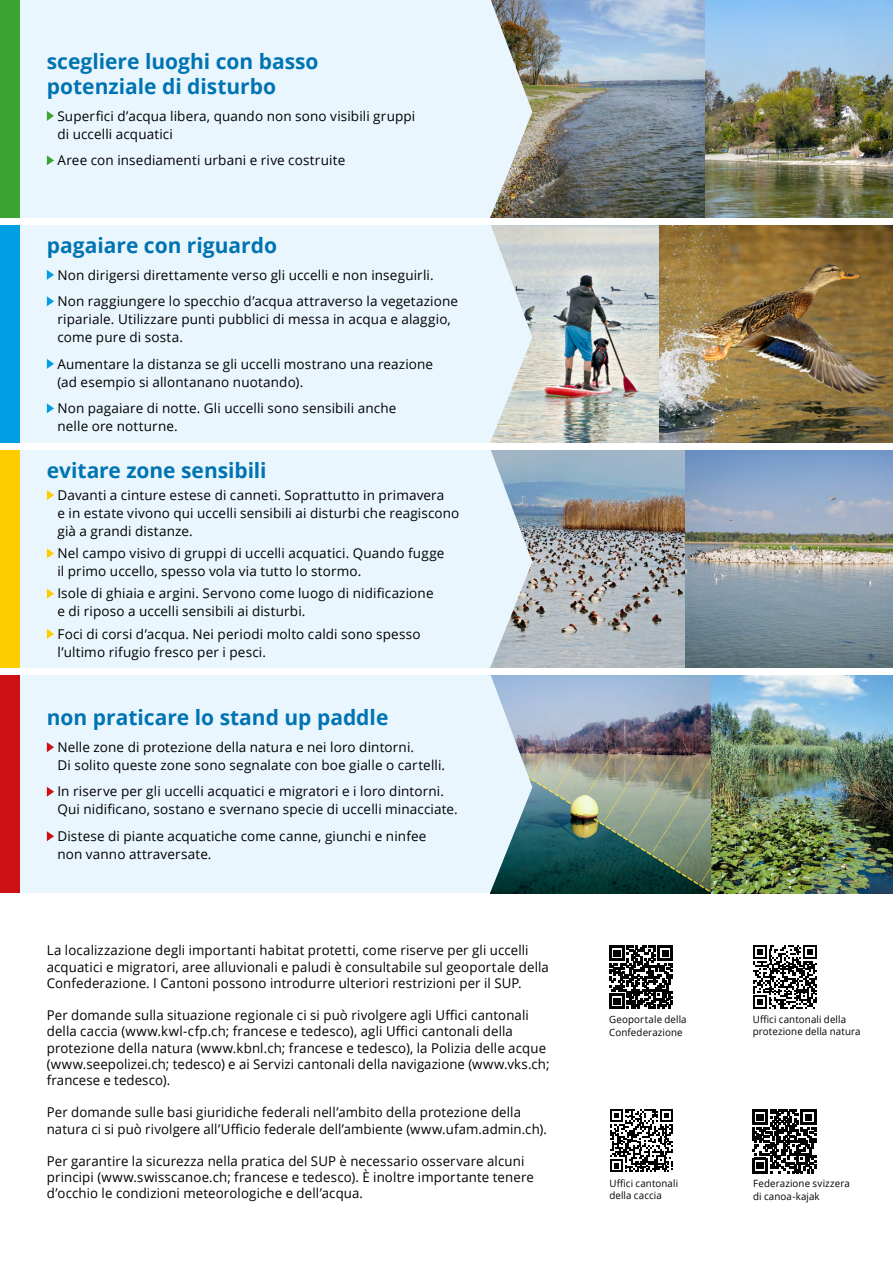
<style>
.page{position:relative;width:893px;height:1263px;background:#fff}
.page>*{position:absolute;margin:0;border:0;box-sizing:border-box;transform-origin:0 0}
.t1{font:700 21px/25.2px "Open Sans";color:#0074b2}
.t2{font:13.5px/18px "Open Sans";letter-spacing:.01em;color:#000}
.t3{font:10.05px/12.5px "Open Sans";letter-spacing:.01em;color:#000}
</style>
<div class="page">
<div style="left:0;top:0;width:893px;height:218px;background:#eaf6fe"></div>
<img style="left:532px;top:0;width:174px;height:218px">
<img style="left:706px;top:0;width:187px;height:218px">
<img style="left:490px;top:0;width:42px;height:218px">
<div style="left:0;top:0;width:19px;height:218px;background:#3ca432"></div>
<div style="left:0;top:225px;width:893px;height:218px;background:#eaf6fe"></div>
<img style="left:532px;top:225px;width:127px;height:218px">
<img style="left:659px;top:225px;width:234px;height:218px">
<svg style="left:490px;top:225px;width:42px;height:218px"></svg>
<div style="left:0;top:225px;width:19px;height:218px;background:#009ee3"></div>
<div style="left:0;top:450px;width:893px;height:218px;background:#eaf6fe"></div>
<img style="left:685px;top:450px;width:208px;height:218px">
<img style="left:532px;top:450px;width:153px;height:218px">
<svg style="left:490px;top:450px;width:42px;height:218px"></svg>
<div style="left:0;top:450px;width:19px;height:218px;background:#fc0"></div>
<div style="left:0;top:675px;width:893px;height:218px;background:#eaf6fe"></div>
<img style="left:532px;top:675px;width:179px;height:218px">
<img style="left:711px;top:675px;width:182px;height:218px">
<svg style="left:490px;top:675px;width:42px;height:218px"></svg>
<div style="left:0;top:675px;width:19px;height:218px;background:#cd1013"></div>
<svg style="left:47px;top:111px;width:7px;height:10px"></svg>
<svg style="left:47px;top:155px;width:7px;height:10px"></svg>
<svg style="left:47px;top:270px;width:7px;height:10px"></svg>
<svg style="left:47px;top:296px;width:7px;height:10px"></svg>
<svg style="left:47px;top:359px;width:7px;height:10px"></svg>
<svg style="left:47px;top:403px;width:7px;height:10px"></svg>
<svg style="left:47px;top:490px;width:7px;height:10px"></svg>
<svg style="left:47px;top:548px;width:7px;height:10px"></svg>
<svg style="left:47px;top:589px;width:7px;height:10px"></svg>
<svg style="left:47px;top:629px;width:7px;height:10px"></svg>
<svg style="left:47px;top:742px;width:7px;height:10px"></svg>
<svg style="left:47px;top:787px;width:7px;height:10px"></svg>
<svg style="left:47px;top:831px;width:7px;height:10px"></svg>
<svg style="left:753px;top:945px;width:64px;height:64px"></svg>
<svg style="left:752px;top:1109px;width:64px;height:64px"></svg>
<svg style="left:610px;top:1109px;width:63px;height:63px"></svg>
<svg style="left:609px;top:945px;width:64px;height:64px"></svg>
<h1 class="t1" style="left:47px;top:48px;width:273px">scegliere luoghi con basso potenziale di disturbo</h1>
<p class="t2" style="left:57px;top:106px;width:359px">Superfici d’acqua libera, quando non sono visibili gruppi di uccelli acquatici</p>
<p class="t2" style="left:57px;top:151px;width:289px">Aree con insediamenti urbani e rive costruite</p>
<h1 class="t1" style="left:47px;top:232px;width:232px">pagaiare con riguardo</h1>
<p class="t2" style="left:57px;top:261px;width:402px;line-height:26.5px">Non dirigersi direttamente verso gli uccelli e non inseguirli.<br>Non raggiungere lo specchio d’acqua attraverso la vegetazione</p>
<p class="t2" style="left:57px;top:310px;width:395px">ripariale. Utilizzare punti pubblici di messa in acqua e alaggio, come pure di sosta.</p>
<p class="t2" style="left:57px;top:354px;width:377px">Aumentare la distanza se gli uccelli mostrano una reazione (ad esempio si allontanano nuotando).</p>
<p class="t2" style="left:57px;top:399px;width:340px">Non pagaiare di notte. Gli uccelli sono sensibili anche nelle ore notturne.</p>
<h1 class="t1" style="left:47px;top:457px;width:221px">evitare zone sensibili</h1>
<p class="t2" style="left:57px;top:486px;width:404px">Davanti a cinture estese di canneti. Soprattutto in primavera<br>e in estate vivono qui uccelli sensibili ai disturbi che reagiscono già a grandi distanze.</p>
<p class="t2" style="left:57px;top:544px;width:388px">Nel campo visivo di gruppi di uccelli acquatici. Quando fugge il primo uccello, spesso vola via tutto lo stormo.</p>
<p class="t2" style="left:57px;top:584px;width:378px">Isole di ghiaia e argini. Servono come luogo di nidificazione e di riposo a uccelli sensibili ai disturbi.</p>
<p class="t2" style="left:57px;top:624px;width:365px">Foci di corsi d’acqua. Nei periodi molto caldi sono spesso l’ultimo rifugio fresco per i pesci.</p>
<h1 class="t1" style="left:47px;top:705px;width:343px">non praticare lo stand up paddle</h1>
<p class="t2" style="left:57px;top:738px;width:389px">Nelle zone di protezione della natura e nei loro dintorni.<br>Di solito queste zone sono segnalate con boe gialle o cartelli.</p>
<p class="t2" style="left:57px;top:782px;width:402px">In riserve per gli uccelli acquatici e migratori e i loro dintorni.<br>Qui nidificano, sostano e svernano specie di uccelli minacciate.</p>
<p class="t2" style="left:57px;top:827px;width:370px">Distese di piante acquatiche come canne, giunchi e ninfee non vanno attraversate.</p>
<p class="t2" style="left:47px;top:942px;width:504px;line-height:16.2px">La localizzazione degli importanti habitat protetti, come riserve per gli uccelli acquatici e migratori, aree alluvionali e paludi è consultabile sul geoportale della<br>Confederazione. I Cantoni possono introdurre ulteriori restrizioni per il SUP.</p>
<p class="t2" style="left:47px;top:1007px;width:504px;line-height:16.2px">Per domande sulla situazione regionale ci si può rivolgere agli Uffici cantonali della caccia (www.kwl-cfp.ch; francese e tedesco), agli Uffici cantonali della protezione della natura (www.kbnl.ch; francese e tedesco), la Polizia delle acque (www.seepolizei.ch; tedesco) e ai Servizi cantonali della navigazione (www.vks.ch; francese e tedesco).</p>
<p class="t2" style="left:47px;top:1104px;width:502px;line-height:16.2px">Per domande sulle basi giuridiche federali nell’ambito della protezione della natura ci si può rivolgere all’Ufficio federale dell’ambiente (www.ufam.admin.ch).</p>
<p class="t2" style="left:47px;top:1153px;width:489px;line-height:16.2px">Per garantire la sicurezza nella pratica del SUP è necessario osservare alcuni principi (www.swisscanoe.ch; francese e tedesco). È inoltre importante tenere d’occhio le condizioni meteorologiche e dell’acqua.</p>
<p class="t3" style="left:609px;top:1013px;width:79px">Geoportale della<br>Confederazione</p>
<p class="t3" style="left:609px;top:1177px;width:70px;line-height:12px">Uffici cantonali della caccia</p>
<p class="t3" style="left:753px;top:1013px;width:109px;line-height:12px">Uffici cantonali della protezione della natura</p>
<p class="t3" style="left:753px;top:1177px;width:98px">Federazione svizzera di canoa-kajak</p>
</div>
